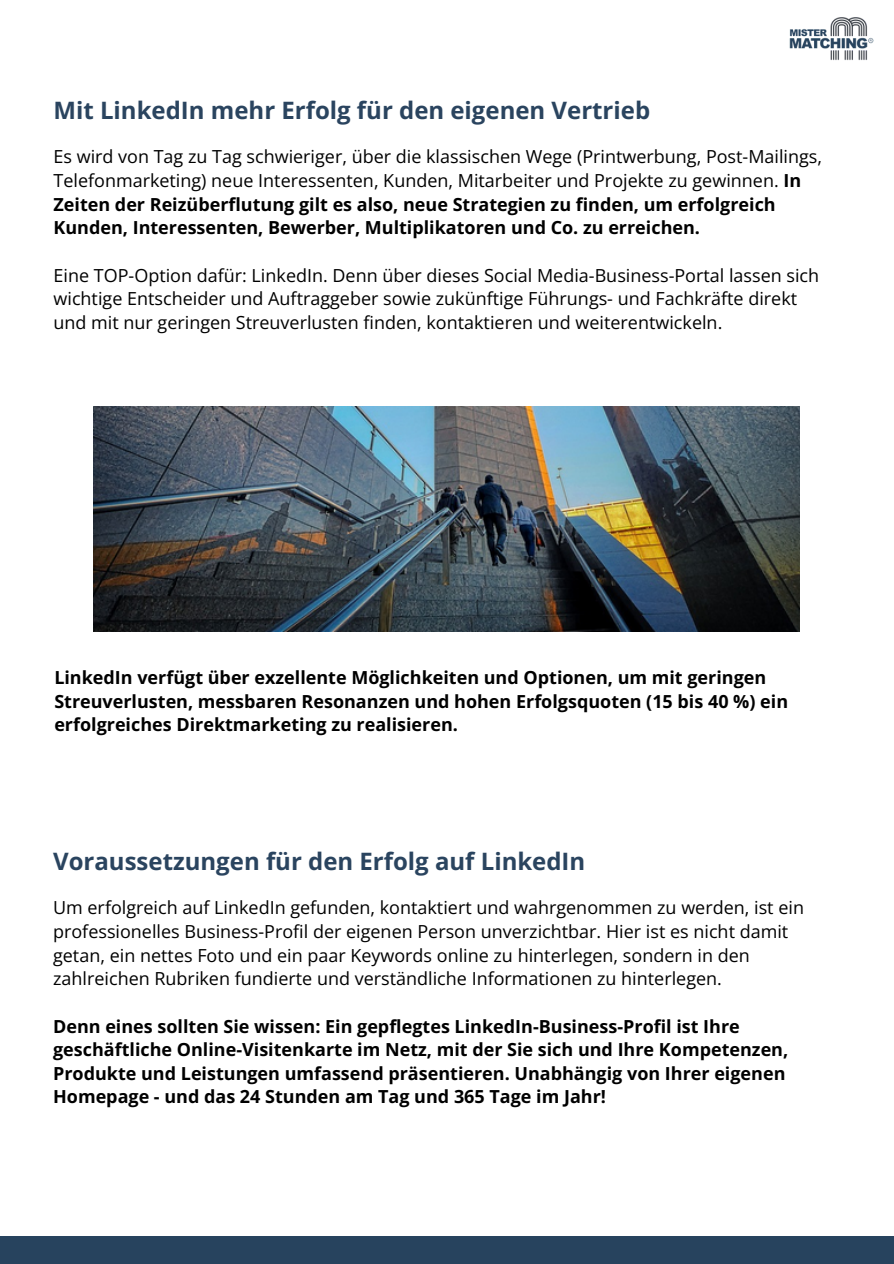
<style>
.page{position:relative;width:894px;height:1264px;background:#fff}
.page>*{position:absolute;margin:0;border:0;box-sizing:border-box;transform-origin:0 0}
.t1{font:700 24px "Open Sans";color:#2a445f}
.t2{font:18px/23.7px "Open Sans";color:#000}
.t3{font:700 18px/23.7px "Open Sans";color:#000}
.s1{font-weight:700}
</style>
<div class="page">
<div style="left:0;top:1235px;width:893px;height:28px;background:#27435e"></div>
<img style="left:789px;top:17px;width:85px;height:44px">
<img style="left:94px;top:406px;width:705px;height:225px">
<p class="t1" style="left:53px;top:93px;width:598px">Mit LinkedIn mehr Erfolg für den eigenen Vertrieb</p>
<p class="t2" style="left:53px;top:145px;width:770px">Es wird von Tag zu Tag schwieriger, über die klassischen Wege (Printwerbung, Post-Mailings, Telefonmarketing) neue Interessenten, Kunden, Mitarbeiter und Projekte zu gewinnen. <span class="s1">In Zeiten der Reizüberflutung gilt es also, neue Strategien zu finden, um erfolgreich Kunden, Interessenten, Bewerber, Multiplikatoren und Co. zu erreichen.</span></p>
<h1 class="t2" style="left:53px;top:263px;width:767px">Eine TOP-Option dafür: LinkedIn. Denn über dieses Social Media-Business-Portal lassen sich wichtige Entscheider und Auftraggeber sowie zukünftige Führungs- und Fachkräfte direkt und mit nur geringen Streuverlusten finden, kontaktieren und weiterentwickeln.</h1>
<p class="t3" style="left:54px;top:665px;width:735px">LinkedIn verfügt über exzellente Möglichkeiten und Optionen, um mit geringen<br>Streuverlusten, messbaren Resonanzen und hohen Erfolgsquoten (15 bis 40 %) ein erfolgreiches Direktmarketing zu realisieren.</p>
<p class="t1" style="left:53px;top:844px;width:533px">Voraussetzungen für den Erfolg auf LinkedIn</p>
<h2 class="t2" style="left:53px;top:895px;width:752px">Um erfolgreich auf LinkedIn gefunden, kontaktiert und wahrgenommen zu werden, ist ein professionelles Business-Profil der eigenen Person unverzichtbar. Hier ist es nicht damit getan, ein nettes Foto und ein paar Keywords online zu hinterlegen, sondern in den zahlreichen Rubriken fundierte und verständliche Informationen zu hinterlegen.</h2>
<h1 class="t3" style="left:53px;top:1013px;width:736px">Denn eines sollten Sie wissen: Ein gepflegtes LinkedIn-Business-Profil ist Ihre geschäftliche Online-Visitenkarte im Netz, mit der Sie sich und Ihre Kompetenzen, Produkte und Leistungen umfassend präsentieren. Unabhängig von Ihrer eigenen Homepage - und das 24 Stunden am Tag und 365 Tage im Jahr!</h1>
</div>
